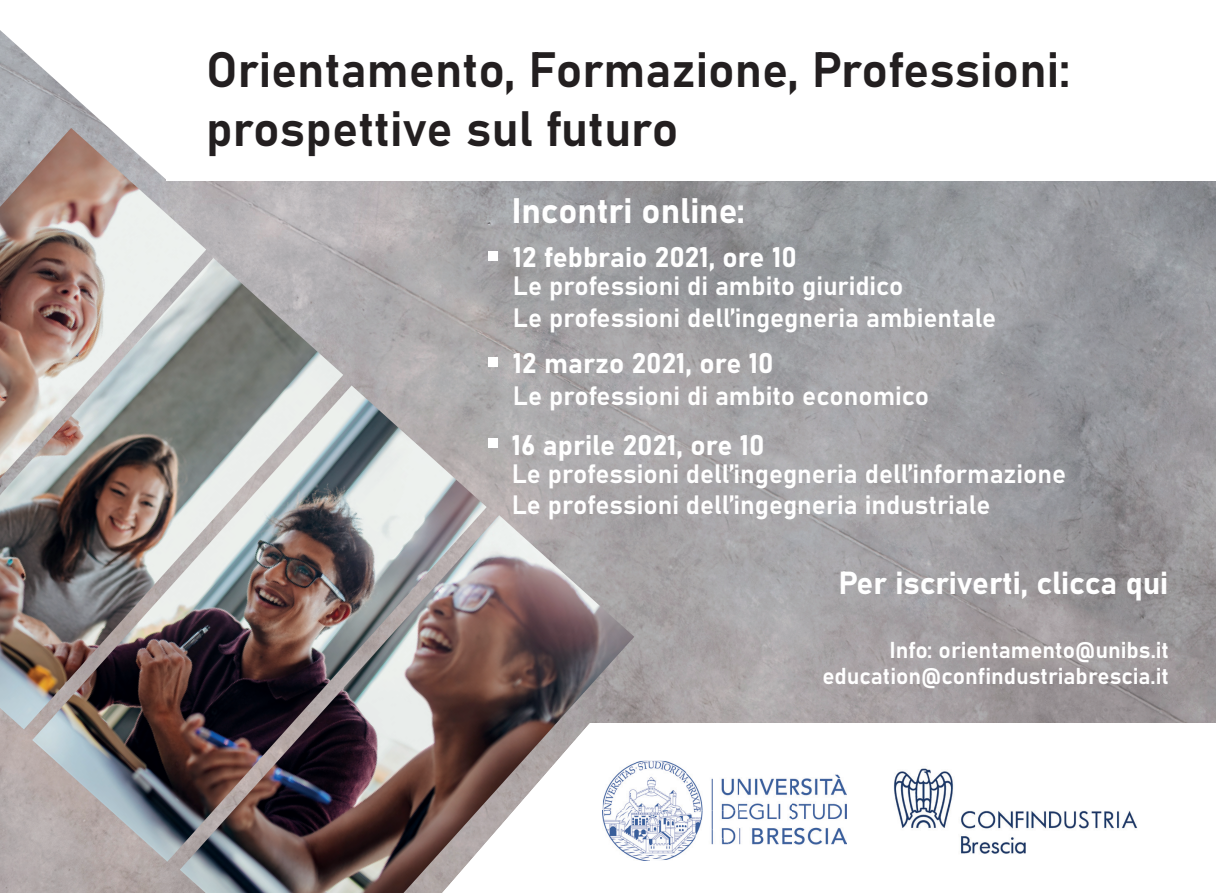
<style>
.page{position:relative;width:1216px;height:893px;background:#fff}
.page>*{position:absolute;margin:0;border:0;box-sizing:border-box;transform-origin:0 0}
.t1{font:49px/58.8px "Bahnschrift";color:#231f20}
.t2{font:35px "Bahnschrift";color:#fff}
.t3{font:31.5px "Bahnschrift";color:#fff}
.t4{font:28px "Bahnschrift";color:#fff}
.t5{font:26.25px/31.5px "Bahnschrift";color:#fff}
.t6{font:22.75px/26.2px "Bahnschrift";color:#fff;text-align:right}
</style>
<div class="page">
<img style="left:0;top:181px;width:1215px;height:712px">
<svg style="left:0;top:30px;width:109px;height:98px"></svg>
<div style="left:590px;top:723px;width:625px;height:170px;background:#fff"></div>
<img style="left:649px;top:761px;width:37px;height:14px">
<img style="left:686px;top:772px;width:160px;height:38px">
<img style="left:695px;top:810px;width:151px;height:35px">
<img style="left:634px;top:761px;width:15px;height:99px">
<img style="left:649px;top:775px;width:41px;height:35px">
<img style="left:649px;top:810px;width:46px;height:50px">
<img style="left:695px;top:815px;width:47px;height:30px">
<img style="left:0;top:128px;width:206px;height:130px">
<img style="left:0;top:258px;width:343px;height:471px">
<img style="left:32px;top:385px;width:454px;height:477px">
<img style="left:180px;top:515px;width:454px;height:378px">
<img style="left:894px;top:768px;width:244px;height:86px">
<div style="left:487px;top:251px;width:10px;height:9px;background:#fff"></div>
<div style="left:487px;top:357px;width:10px;height:10px;background:#fff"></div>
<div style="left:487px;top:438px;width:10px;height:10px;background:#fff"></div>
<h1 class="t1" style="left:206px;top:37px;width:865px">Orientamento, Formazione, Professioni: prospettive sul futuro</h1>
<h2 class="t2" style="left:511px;top:184px;width:234px">Incontri online:</h2>
<p class="t4" style="left:513px;top:236px;width:285px">12 febbraio 2021, ore 10</p>
<p class="t5" style="left:513px;top:268px;width:485px">Le professioni di ambito giuridico<br>Le professioni dell’ingegneria ambientale</p>
<p class="t4" style="left:513px;top:342px;width:262px">12 marzo 2021, ore 10</p>
<p class="t5" style="left:513px;top:378px;width:418px">Le professioni di ambito economico</p>
<p class="t4" style="left:511px;top:424px;width:254px">16 aprile 2021, ore 10</p>
<p class="t5" style="left:511px;top:456px;width:556px">Le professioni dell’ingegneria dell’informazione<br>Le professioni dell’ingegneria industriale</p>
<p class="t3" style="left:838px;top:558px;width:331px">Per iscriverti, clicca qui</p>
<p class="t6" style="left:822px;top:635px;width:348px">Info: orientamento@unibs.it education@confindustriabrescia.it</p>
</div>
